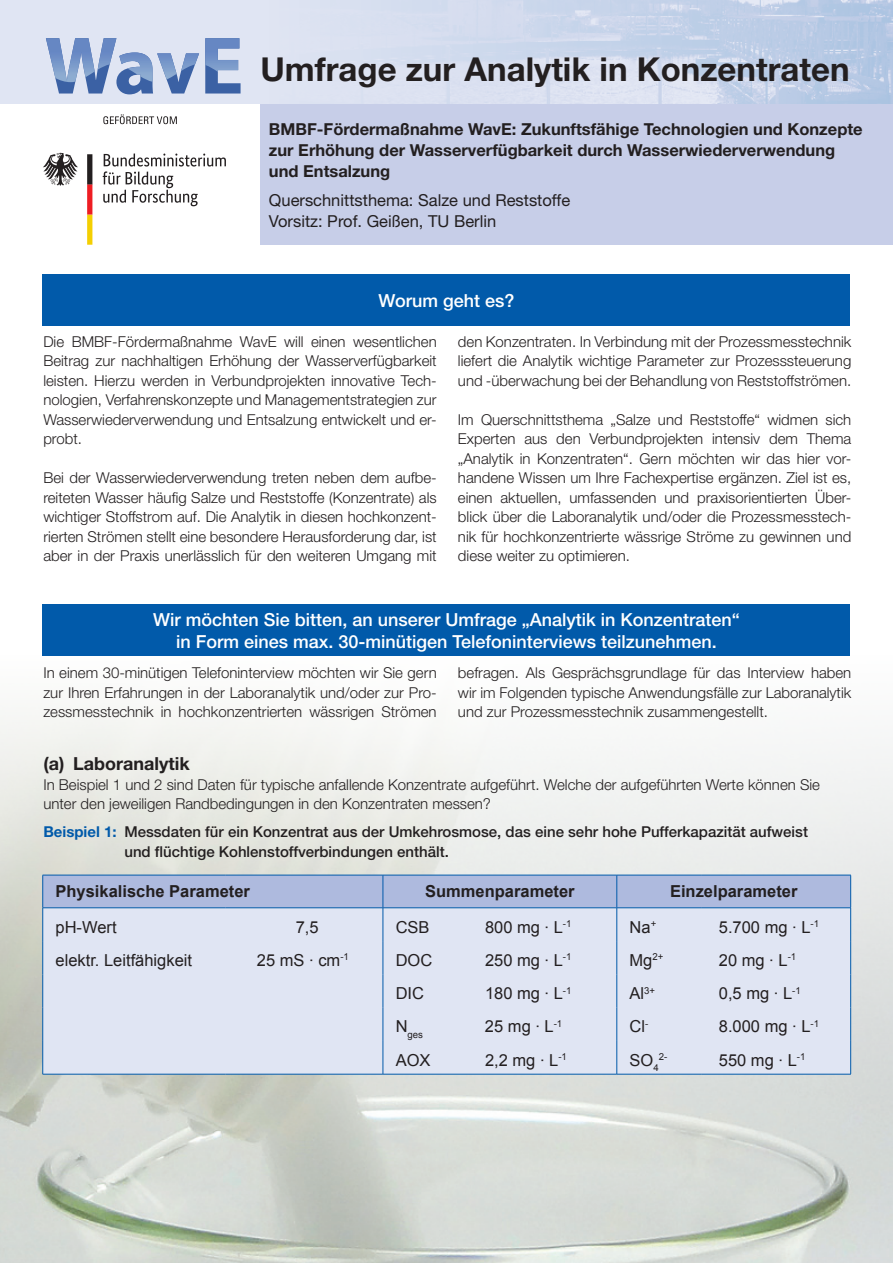
<style>
.page{position:relative;width:893px;height:1263px;background:#fff}
.page>*{position:absolute;margin:0;border:0;box-sizing:border-box;transform-origin:0 0}
.t1{font:700 33px "Helvetica Neue";color:#231f20}
.t2{font:500 18px/22.5px "Helvetica Neue";color:#fff;text-align:center}
.t3{font:700 18px "Helvetica Neue";color:#231f20}
.t4{font:16.5px "Arial";color:#231f20}
.t5{font:700 16.5px/21px "Helvetica Neue";color:#231f20}
.t6{font:16.5px/21px "Helvetica Neue";color:#231f20}
.t7{font:700 16.5px "Arial";color:#231f20}
.t8{font:300 15px/19.5px "Helvetica Neue";color:#231f20;text-align:justify}
.t9{font:500 15px/19.5px "Helvetica Neue";color:#231f20}
.t10{font:9.6px "Arial";color:#231f20}
.s1{font-weight:700;color:#015aaa}
</style>
<div class="page">
<img style="left:0;top:707px;width:893px;height:556px">
<div style="left:0;top:0;width:893px;height:104px;background:#e0e5f3"></div>
<img style="left:381px;top:0;width:512px;height:104px">
<svg style="left:56px;top:82px;width:133px;height:12px"></svg>
<svg style="left:205px;top:38px;width:36px;height:56px"></svg>
<img style="left:46px;top:38px;width:193px;height:44px">
<div style="left:260px;top:104px;width:633px;height:141px;background:#c7cee8"></div>
<div style="left:43px;top:274px;width:807px;height:51px;background:#015aaa"></div>
<div style="left:43px;top:604px;width:807px;height:51px;background:#015aaa"></div>
<svg style="left:103px;top:153px;width:123px;height:53px"></svg>
<svg style="left:43px;top:153px;width:35px;height:33px"></svg>
<svg style="left:87px;top:154px;width:5px;height:91px"></svg>
<svg style="left:103px;top:114px;width:74px;height:10px"></svg>
<div style="left:43px;top:876px;width:807px;height:31px;background:#aebade"></div>
<div style="left:43px;top:908px;width:807px;height:166px;background:#e0e5f3"></div>
<hr style="left:43px;top:875px;width:183px;height:1px;background:#015aaa">
<hr style="left:42px;top:875px;width:1px;height:32px;background:#015aaa">
<hr style="left:226px;top:875px;width:157px;height:1px;background:#015aaa">
<hr style="left:383px;top:875px;width:85px;height:1px;background:#015aaa">
<hr style="left:383px;top:875px;width:1px;height:32px;background:#015aaa">
<hr style="left:468px;top:875px;width:149px;height:1px;background:#015aaa">
<hr style="left:617px;top:875px;width:85px;height:1px;background:#015aaa">
<hr style="left:617px;top:875px;width:1px;height:32px;background:#015aaa">
<hr style="left:702px;top:875px;width:149px;height:1px;background:#015aaa">
<hr style="left:850px;top:875px;width:1px;height:32px;background:#015aaa">
<hr style="left:43px;top:907px;width:183px;height:1px;background:#015aaa">
<hr style="left:42px;top:908px;width:1px;height:33px;background:#015aaa">
<hr style="left:226px;top:907px;width:157px;height:1px;background:#015aaa">
<hr style="left:383px;top:907px;width:85px;height:1px;background:#015aaa">
<hr style="left:383px;top:908px;width:1px;height:33px;background:#015aaa">
<hr style="left:468px;top:907px;width:149px;height:1px;background:#015aaa">
<hr style="left:617px;top:907px;width:85px;height:1px;background:#015aaa">
<hr style="left:617px;top:908px;width:1px;height:33px;background:#015aaa">
<hr style="left:702px;top:907px;width:149px;height:1px;background:#015aaa">
<hr style="left:850px;top:908px;width:1px;height:33px;background:#015aaa">
<hr style="left:42px;top:941px;width:1px;height:33px;background:#015aaa">
<hr style="left:383px;top:941px;width:1px;height:33px;background:#015aaa">
<hr style="left:617px;top:941px;width:1px;height:33px;background:#015aaa">
<hr style="left:850px;top:941px;width:1px;height:33px;background:#015aaa">
<hr style="left:42px;top:974px;width:1px;height:34px;background:#015aaa">
<hr style="left:383px;top:974px;width:1px;height:34px;background:#015aaa">
<hr style="left:617px;top:974px;width:1px;height:34px;background:#015aaa">
<hr style="left:850px;top:974px;width:1px;height:34px;background:#015aaa">
<hr style="left:42px;top:1008px;width:1px;height:33px;background:#015aaa">
<hr style="left:383px;top:1008px;width:1px;height:33px;background:#015aaa">
<hr style="left:617px;top:1008px;width:1px;height:33px;background:#015aaa">
<hr style="left:850px;top:1008px;width:1px;height:33px;background:#015aaa">
<hr style="left:42px;top:1041px;width:1px;height:33px;background:#015aaa">
<hr style="left:383px;top:1041px;width:1px;height:33px;background:#015aaa">
<hr style="left:617px;top:1041px;width:1px;height:33px;background:#015aaa">
<hr style="left:850px;top:1041px;width:1px;height:33px;background:#015aaa">
<hr style="left:43px;top:1074px;width:183px;height:1px;background:#015aaa">
<hr style="left:226px;top:1074px;width:157px;height:1px;background:#015aaa">
<hr style="left:383px;top:1074px;width:85px;height:1px;background:#015aaa">
<hr style="left:468px;top:1074px;width:149px;height:1px;background:#015aaa">
<hr style="left:617px;top:1074px;width:85px;height:1px;background:#015aaa">
<hr style="left:702px;top:1074px;width:149px;height:1px;background:#015aaa">
<h1 class="t1" style="left:260px;top:49px;width:591px">Umfrage zur Analytik in Konzentraten</h1>
<p class="t5" style="left:269px;top:118px;width:595px">BMBF-Fördermaßnahme WavE: Zukunftsfähige Technologien und Konzepte zur Erhöhung der Wasserverfügbarkeit durch Wasserwiederverwendung und Entsalzung</p>
<p class="t6" style="left:269px;top:189px;width:303px">Querschnittsthema: Salze und Reststoffe<br>Vorsitz: Prof. Geißen, TU Berlin</p>
<p class="t2" style="left:378px;top:289px;width:138px">Worum geht es?</p>
<p class="t8" style="left:43px;top:331px;width:395px">Die BMBF-Fördermaßnahme WavE will einen wesentlichen Beitrag zur nachhaltigen Erhöhung der Wasserverfügbarkeit leisten. Hierzu werden in Verbundprojekten innovative Tech&shy;nologien, Verfahrenskonzepte und Managementstrategien zur Wasserwiederverwendung und Entsalzung entwickelt und er&shy;probt.</p>
<p class="t8" style="left:43px;top:468px;width:395px">Bei der Wasserwiederverwendung treten neben dem aufbe&shy;reiteten Wasser häufig Salze und Reststoffe (Konzentrate) als wichtiger Stoffstrom auf. Die Analytik in diesen hochkonzent&shy;rierten Strömen stellt eine besondere Herausforderung dar, ist aber in der Praxis unerlässlich für den weiteren Umgang mit</p>
<p class="t8" style="left:458px;top:331px;width:395px">den Konzentraten. In Verbindung mit der Prozessmesstechnik liefert die Analytik wichtige Parameter zur Prozesssteuerung und -überwachung bei der Behandlung von Reststoffströmen.</p>
<p class="t8" style="left:458px;top:409px;width:395px">Im Querschnittsthema „Salze und Reststoffe“ widmen sich Experten aus den Verbundprojekten intensiv dem Thema „Analytik in Konzentraten“. Gern möchten wir das hier vor&shy;handene Wissen um Ihre Fachexpertise ergänzen. Ziel ist es, einen aktuellen, umfassenden und praxisorientierten Über&shy;blick über die Laboranalytik und/oder die Prozessmesstech&shy;nik für hochkonzentrierte wässrige Ströme zu gewinnen und diese weiter zu optimieren.</p>
<p class="t2" style="left:153px;top:608px;width:588px">Wir möchten Sie bitten, an unserer Umfrage „Analytik in Konzentraten“ in Form eines max. 30-minütigen Telefoninterviews teilzunehmen.</p>
<p class="t8" style="left:43px;top:663px;width:395px">In einem 30-minütigen Telefoninterview möchten wir Sie gern zur Ihren Erfahrungen in der Laboranalytik und/oder zur Pro&shy;zessmesstechnik in hochkonzentrierten wässrigen Strömen</p>
<p class="t8" style="left:458px;top:663px;width:395px">befragen. Als Gesprächsgrundlage für das Interview haben wir im Folgenden typische Anwendungsfälle zur Laboranalytik und zur Prozessmesstechnik zusammengestellt.</p>
<p class="t3" style="left:43px;top:753px;width:148px">(a) Laboranalytik</p>
<p class="t8" style="left:43px;top:774px;width:778px">In Beispiel 1 und 2 sind Daten für typische anfallende Konzentrate aufgeführt. Welche der aufgeführten Werte können Sie unter den jeweiligen Randbedingungen in den Konzentraten messen?</p>
<p class="t9" style="left:124px;top:822px;width:685px;text-indent:-81px"><span class="s1">Beispiel 1:</span> Messdaten für ein Konzentrat aus der Umkehrosmose, das eine sehr hohe Pufferkapazität aufweist und flüchtige Kohlenstoffverbindungen enthält.</p>
<p class="t7" style="left:56px;top:882px;width:196px">Physikalische Parameter</p>
<p class="t7" style="left:425px;top:882px;width:151px">Summenparameter</p>
<p class="t7" style="left:670px;top:882px;width:129px">Einzelparameter</p>
<p class="t4" style="left:56px;top:917px;width:63px">pH-Wert</p>
<p class="t4" style="left:296px;top:917px;width:24px">7,5</p>
<p class="t4" style="left:396px;top:917px;width:35px">CSB</p>
<p class="t4" style="left:485px;top:917px;width:88px">800 mg ∙ L<sup>-1</sup></p>
<p class="t4" style="left:630px;top:917px;width:28px">Na<sup>+</sup></p>
<p class="t4" style="left:719px;top:917px;width:102px">5.700 mg ∙ L<sup>-1</sup></p>
<p class="t4" style="left:56px;top:951px;width:138px">elektr. Leitfähigkeit</p>
<p class="t4" style="left:257px;top:951px;width:93px">25 mS ∙ cm<sup>-1</sup></p>
<p class="t4" style="left:396px;top:951px;width:38px">DOC</p>
<p class="t4" style="left:485px;top:951px;width:88px">250 mg ∙ L<sup>-1</sup></p>
<p class="t4" style="left:630px;top:951px;width:35px">Mg<sup>2+</sup></p>
<p class="t4" style="left:719px;top:951px;width:79px">20 mg ∙ L<sup>-1</sup></p>
<p class="t4" style="left:396px;top:984px;width:30px">DIC</p>
<p class="t4" style="left:485px;top:984px;width:88px">180 mg ∙ L<sup>-1</sup></p>
<p class="t4" style="left:630px;top:984px;width:27px">Al<sup>3+</sup></p>
<p class="t4" style="left:719px;top:984px;width:83px">0,5 mg ∙ L<sup>-1</sup></p>
<p class="t10" style="left:396px;top:1029px;width:29px"><sup>N</sup>ges</p>
<p class="t4" style="left:485px;top:1017px;width:79px">25 mg ∙ L<sup>-1</sup></p>
<p class="t4" style="left:630px;top:1017px;width:20px">Cl<sup>-</sup></p>
<p class="t4" style="left:719px;top:1017px;width:102px">8.000 mg ∙ L<sup>-1</sup></p>
<p class="t4" style="left:396px;top:1050px;width:36px">AOX</p>
<p class="t4" style="left:485px;top:1050px;width:83px">2,2 mg ∙ L<sup>-1</sup></p>
<p class="t4" style="left:630px;top:1050px;width:31px">SO<sub>4</sub></p>
<p class="t10" style="left:659px;top:1051px;width:10px">2-</p>
<p class="t4" style="left:719px;top:1050px;width:88px">550 mg ∙ L<sup>-1</sup></p>
</div>
